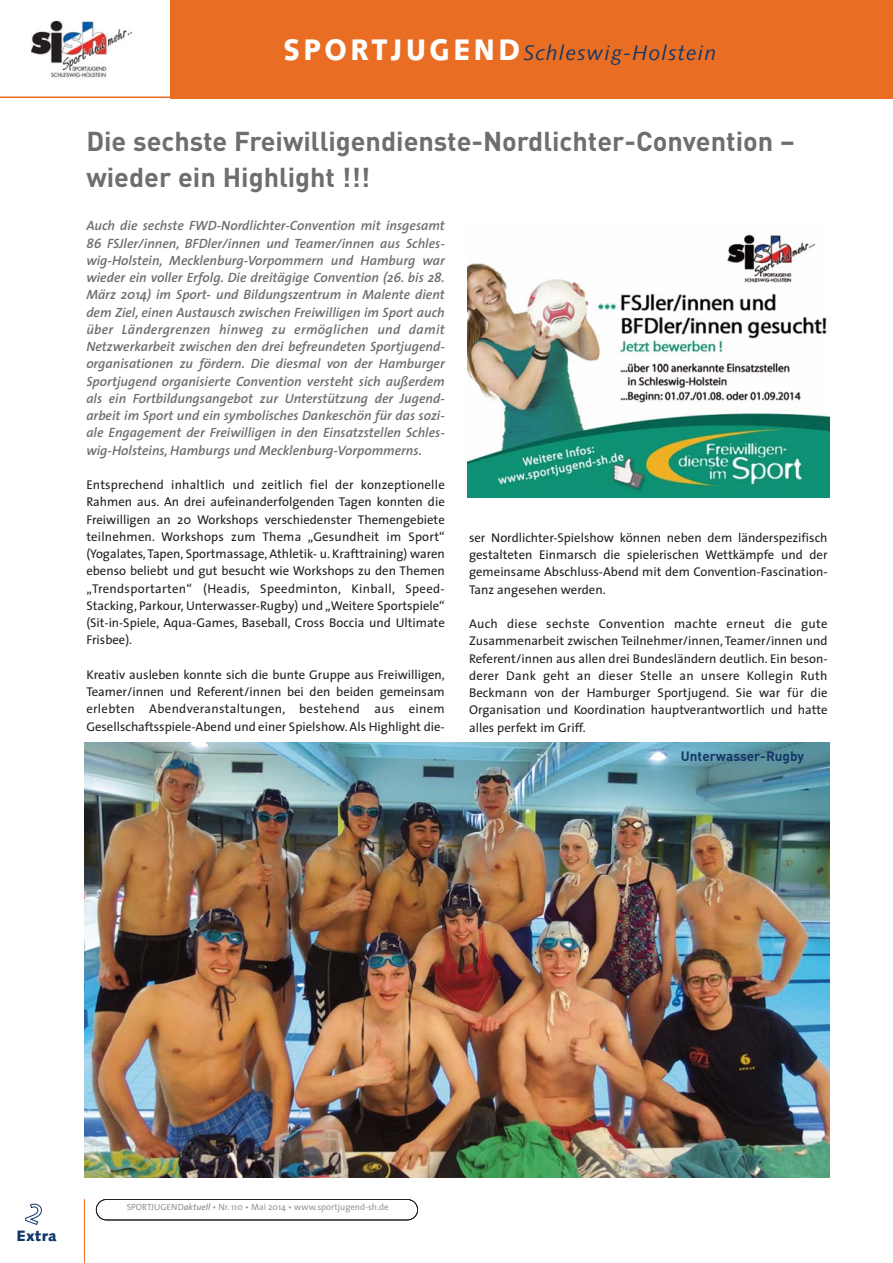
<style>
.page{position:relative;width:893px;height:1263px;background:#fff}
.page>*{position:absolute;margin:0;border:0;box-sizing:border-box;transform-origin:0 0}
.t1{font:700 27px/36px "DIN";color:#6d6e70}
.t2{font:italic 21px "Syntax";letter-spacing:.055em;color:#133768}
.t3{font:900 15px "Syntax";letter-spacing:.03em;color:#133768}
.t4{font:italic 600 13.5px/17.2px "The Sans";color:#6d6e70;text-align:justify}
.t5{font:700 13.5px "DIN";color:#133768}
.t6{font:12.75px/17.2px "The Sans";color:#231f20;text-align:justify}
.t7{font:9px "The Sans";color:#939598}
.s1{font-weight:900;font-style:normal;font-size:29.7px;color:#fff}
.s2{font-weight:600;font-style:italic}
</style>
<div class="page">
<div style="left:170px;top:0;width:722px;height:98px;background:#e96e23"></div>
<div style="left:2px;top:5px;width:165px;height:93px;background:linear-gradient(to right,#fff,#fff)"></div>
<hr style="left:0;top:97px;width:179px;height:1px;background:#e96e23">
<svg style="left:2px;top:5px;width:165px;height:86px"></svg>
<div style="left:96px;top:1199px;width:322px;height:21px;border:2px solid #231f20;border-radius:11px"></div>
<hr style="left:84px;top:1199px;width:1px;height:64px;background:#e96e23">
<img style="left:468px;top:234px;width:361px;height:263px">
<img style="left:85px;top:742px;width:744px;height:436px">
<h2 class="t2" style="left:283px;top:44px;width:434px"><span class="s1">SPORTJUGEND</span>Schleswig-Holstein</h2>
<h1 class="t1" style="left:86px;top:126px;width:710px">Die sechste Freiwilligendienste-Nordlichter-Convention – wieder ein Highlight !!!</h1>
<p class="t4" style="left:86px;top:219px;width:360px">Auch die sechste FWD-Nordlichter-Convention mit insgesamt 86 FSJler/innen, BFDler/innen und Teamer/innen aus Schles&shy;wig-Holstein, Mecklenburg-Vorpommern und Hamburg war wieder ein voller Erfolg. Die dreitägige Convention (26. bis 28.<br>März 2014) im Sport- und Bildungszentrum in Malente dient dem Ziel, einen Austausch zwischen Freiwilligen im Sport auch über Ländergrenzen hinweg zu ermöglichen und damit Netzwerkarbeit zwischen den drei befreundeten Sportjugend&shy;organisationen zu fördern. Die diesmal von der Hamburger Sportjugend organisierte Convention versteht sich außerdem als ein Fortbildungsangebot zur Unterstützung der Jugend&shy;arbeit im Sport und ein symbolisches Dankeschön für das sozi&shy;ale Engagement der Freiwilligen in den Einsatzstellen Schles&shy;wig-Holsteins, Hamburgs und Mecklenburg-Vorpommerns.</p>
<p class="t6" style="left:86px;top:478px;width:360px">Entsprechend inhaltlich und zeitlich fiel der konzeptionelle Rahmen aus. An drei aufeinanderfolgenden Tagen konnten die Freiwilligen an 20 Workshops verschiedenster Themengebiete teilnehmen. Workshops zum Thema „Gesundheit im Sport“ (Yogalates, Tapen, Sportmassage, Athletik- u. Krafttraining) waren ebenso beliebt und gut besucht wie Workshops zu den Themen „Trendsportarten“ (Headis, Speedminton, Kinball, Speed-Stacking, Parkour, Unterwasser-Rugby) und „Weitere Sportspiele“ (Sit-in-Spiele, Aqua-Games, Baseball, Cross Boccia und Ultimate Frisbee).</p>
<p class="t6" style="left:86px;top:667px;width:360px">Kreativ ausleben konnte sich die bunte Gruppe aus Freiwilligen, Teamer/innen und Referent/innen bei den beiden gemeinsam erlebten Abendveranstaltungen, bestehend aus einem Gesellschaftsspiele-Abend und einer Spielshow. Als Highlight die-</p>
<p class="t6" style="left:469px;top:530px;width:360px">ser Nordlichter-Spielshow können neben dem länderspezifisch gestalteten Einmarsch die spielerischen Wettkämpfe und der gemeinsame Abschluss-Abend mit dem Convention-Fascination-Tanz angesehen werden.</p>
<p class="t6" style="left:469px;top:617px;width:360px">Auch diese sechste Convention machte erneut die gute Zusammenarbeit zwischen Teilnehmer/innen, Teamer/innen und Referent/innen aus allen drei Bundesländern deutlich. Ein beson&shy;derer Dank geht an dieser Stelle an unsere Kollegin Ruth Beckmann von der Hamburger Sportjugend. Sie war für die Organisation und Koordination hauptverantwortlich und hatte alles perfekt im Griff.</p>
<p class="t5" style="left:681px;top:751px;width:125px">Unterwasser-Rugby</p>
<p class="t3" style="left:17px;top:1230px;width:42px">Extra</p>
<p class="t7" style="left:127px;top:1204px;width:263px">SPORTJUGEND<span class="s2">aktuell</span> • Nr. 110 • Mai 2014 • www.sportjugend-sh.de</p>
</div>
